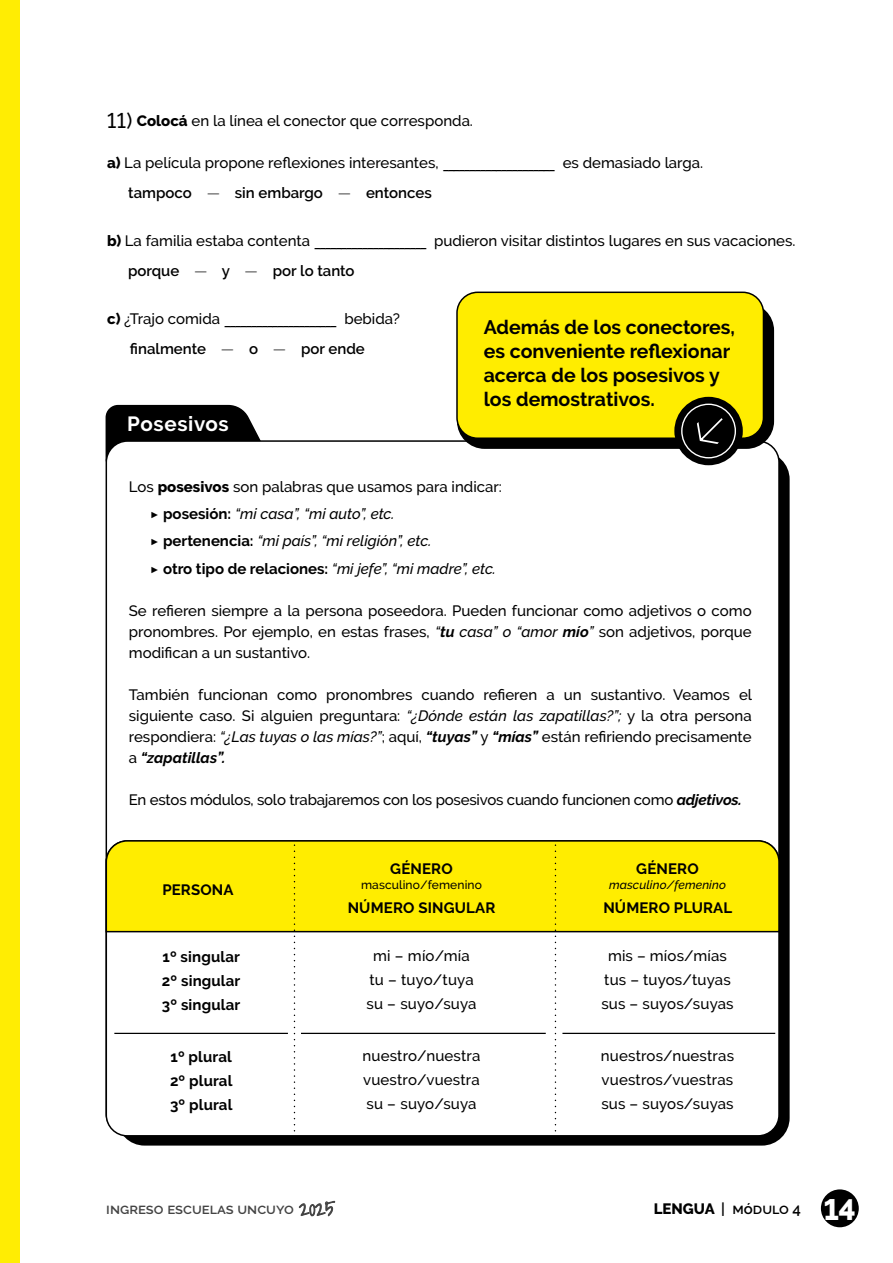
<style>
.page{position:relative;width:893px;height:1263px;background:#fff}
.page>*{position:absolute;margin:0;border:0;box-sizing:border-box;transform-origin:0 0}
.t1{font:700 20.55px "Raleway";letter-spacing:.03em;color:#fff}
.t2{font:700 19.5px/24px "Raleway";color:#000}
.t3{font:500 15px/24px "Raleway";color:#000;text-align:justify}
.t4{font:italic 500 15px/27px "Raleway";color:#000}
.t5{font:700 15px/24px "Raleway";letter-spacing:.01em;color:#000;text-align:justify}
.t6{font:600 15px "Raleway";color:#444}
.t7{font:600 15px "Raleway";color:#000}
.t8{font:500 12px "Raleway";letter-spacing:.01em;color:#000}
.t9{font:italic 500 12px "Raleway";letter-spacing:.01em;color:#000}
.s1{font-size:21px}
.s2{font-weight:800}
.s3{font-weight:600}
.s4{font-weight:300}
.s5{font-style:normal}
.s6{font-weight:800;font-style:normal}
.s7{font-family:"Montserrat";font-weight:700;font-style:normal}
.s8{font-weight:700;font-style:normal}
.s9{font-style:italic}
.s10{font-weight:700;font-style:italic}
.s11{font-family:"Shadows Into";font-weight:300;font-size:21px}
.s12{font-weight:800;font-size:29.25px;color:#fff}
</style>
<div class="page">
<div style="left:0;top:0;width:20px;height:1263px;background:#ffed00"></div>
<div style="left:821px;top:1189px;width:38px;height:38px;background:#000;border-radius:50%"></div>
<svg style="left:299px;top:1201px;width:36px;height:15px"></svg>
<div style="left:117px;top:452px;width:673px;height:693px;background:#000;border-radius:28px"></div>
<svg style="left:105px;top:404px;width:156px;height:74px;background:#191919"></svg>
<div style="left:106px;top:441px;width:673px;height:694px;background:#fff;border-radius:21px"></div>
<svg style="left:105px;top:839px;width:674px;height:94px;background:#f5e405"></svg>
<hr style="left:114px;top:1033px;width:174px;height:1px;background:#000">
<hr style="left:301px;top:1033px;width:245px;height:1px;background:#000">
<hr style="left:562px;top:1033px;width:213px;height:1px;background:#000">
<svg style="left:555px;top:845px;width:1px;height:287px"></svg>
<svg style="left:294px;top:845px;width:1px;height:287px"></svg>
<div style="left:457px;top:303px;width:317px;height:146px;background:#000;border-radius:28px"></div>
<div style="left:457px;top:292px;width:306px;height:146px;background:#ffed00;border-radius:21px"></div>
<div style="left:456px;top:292px;width:308px;height:147px;border:2px solid #000;border-radius:21px"></div>
<div style="left:674px;top:397px;width:69px;height:68px;background:#000;border-radius:50%"></div>
<div style="left:681px;top:404px;width:55px;height:54px;border:1px solid #fff;border-radius:50%"></div>
<p class="t3" style="left:107px;top:109px;width:367px"><span class="s1">11)</span> <span class="s2">Colocá</span> en la línea el conector que corresponda.</p>
<p class="t3" style="left:128px;top:148px;width:577px;line-height:30px;text-indent:-21px"><span class="s2">a)</span> La película propone reflexiones interesantes, _____________________ es demasiado larga. <span class="s3">tampoco</span> <span class="s4">—</span> <span class="s3">sin embargo</span> <span class="s4">—</span> <span class="s3">entonces</span></p>
<p class="t3" style="left:128px;top:226px;width:669px;line-height:30px;text-indent:-21px"><span class="s2">b)</span> La familia estaba contenta _____________________ pudieron visitar distintos lugares en sus vacaciones. <span class="s3">porque</span> <span class="s4">—</span> <span class="s3">y</span> <span class="s4">—</span> <span class="s3">por lo tanto</span></p>
<p class="t3" style="left:130px;top:306px;width:272px;line-height:28.5px;text-indent:-23px"><span class="s2">c)</span> ¿Trajo comida _____________________ bebida? <span class="s3">finalmente</span> <span class="s4">—</span> <span class="s3">o</span> <span class="s4">—</span> <span class="s3">por ende</span></p>
<h2 class="t2" style="left:484px;top:315px;width:253px">Además de los conectores, es conveniente reflexionar acerca de los posesivos y los demostrativos.</h2>
<h1 class="t1" style="left:127px;top:412px;width:103px">Posesivos</h1>
<p class="t4" style="left:150px;top:474px;width:354px;text-indent:-21px"><span class="s5">Los</span> <span class="s6">posesivos</span> <span class="s5">son palabras que usamos para indicar: </span><span class="s7">▶</span> <span class="s8">posesión:</span> “mi casa”, “mi auto”, etc.<br><span class="s7">▶</span> <span class="s8">pertenencia:</span> “mi país”, “mi religión”, etc.<br><span class="s7">▶</span> <span class="s8">otro tipo de relaciones:</span> “mi jefe”, “mi madre”, etc.</p>
<p class="t3" style="left:129px;top:600px;width:624px;line-height:21px">Se refieren siempre a la persona poseedora. Pueden funcionar como adjetivos o como pronombres. Por ejemplo, en estas frases, <span class="s9">“</span><span class="s10">tu</span> <span class="s9">casa” o “amor</span> <span class="s10">mío</span><span class="s9">”</span> son adjetivos, porque modifican a un sustantivo.</p>
<p class="t3" style="left:129px;top:684px;width:625px;line-height:21px">También funcionan como pronombres cuando refieren a un sustantivo. Veamos el siguiente caso. Si alguien preguntara: <span class="s9">“¿Dónde están las zapatillas?”;</span> y la otra persona respondiera: <span class="s9">“¿Las tuyas o las mías?”</span>; aquí, <span class="s10">“tuyas”</span> y <span class="s10">“mías”</span> están refiriendo precisamente a <span class="s10">“zapatillas”.</span></p>
<p class="t3" style="left:129px;top:787px;width:615px">En estos módulos, solo trabajaremos con los posesivos cuando funcionen como <span class="s10">adjetivos.</span></p>
<p class="t5" style="left:162px;top:878px;width:73px">PERSONA</p>
<p class="t5" style="left:390px;top:856px;width:64px">GÉNERO</p>
<p class="t8" style="left:361px;top:877px;width:122px">masculino/femenino</p>
<p class="t5" style="left:348px;top:895px;width:149px">NÚMERO SINGULAR</p>
<p class="t5" style="left:636px;top:856px;width:64px">GÉNERO</p>
<p class="t9" style="left:609px;top:877px;width:118px">masculino/femenino</p>
<p class="t5" style="left:603px;top:895px;width:130px">NÚMERO PLURAL</p>
<p class="t5" style="left:162px;top:945px;width:80px">1º singular 2º singular 3º singular</p>
<p class="t3" style="left:366px;top:943px;width:112px;text-align:center">mi – mío/mía tu – tuyo/tuya su – suyo/suya</p>
<p class="t3" style="left:601px;top:943px;width:134px;text-align:center">mis – míos/mías tus – tuyos/tuyas sus – suyos/suyas</p>
<p class="t5" style="left:170px;top:1045px;width:64px">1º plural 2º plural 3º plural</p>
<p class="t3" style="left:362px;top:1044px;width:120px">nuestro/nuestra vuestro/vuestra su – suyo/suya</p>
<p class="t3" style="left:601px;top:1044px;width:135px">nuestros/nuestras vuestros/vuestras sus – suyos/suyas</p>
<p class="t6" style="left:106px;top:1200px;width:230px">ingreso escuelas uncuyo <span class="s11">2025</span></p>
<p class="t7" style="left:654px;top:1200px;width:204px"><span class="s2">LENGUA</span> | módulo 4 <span class="s12">14</span></p>
</div>
